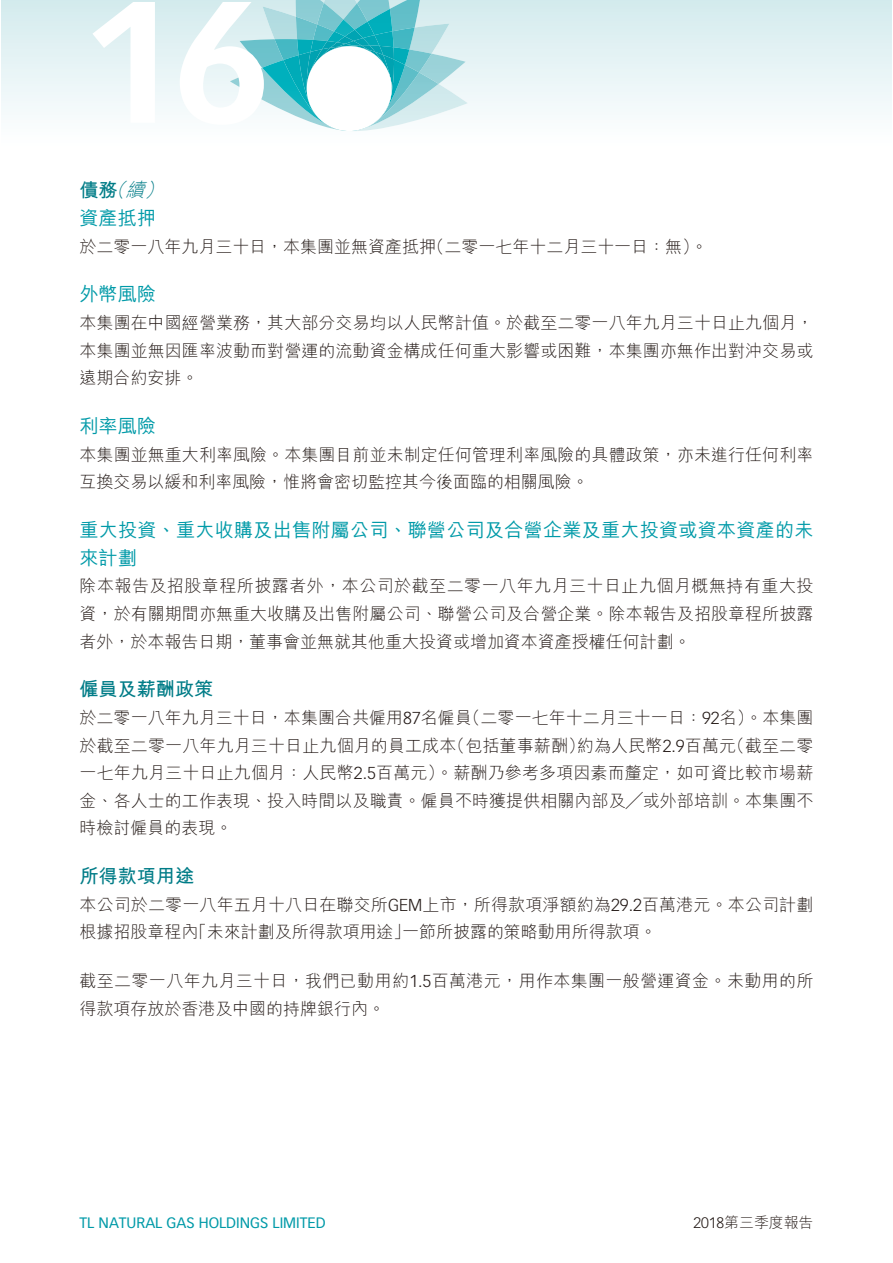
<style>
.page{position:relative;width:893px;height:1263px;background:#fff}
.page>*{position:absolute;margin:0;border:0;box-sizing:border-box;transform-origin:0 0}
.t1{font:700 169.8px "Vectora LT Std";color:#fff}
.t2{font:19.05px/27.6px "M Hei HK Medium E Ten B5 H";letter-spacing:.01em;color:#009aa8}
.t3{font:19.05px "M Hei HK Bold E Ten B5 H";color:#007c87}
.t4{font:italic 19.05px "M Hei HK Light E Ten B5 H";color:#007c87}
.t5{font:16.95px/27.6px "M Hei HK Light E Ten B5 H";letter-spacing:.005em;color:#231916;text-align:justify}
.t6{font:16.95px/27.6px "M Hei HK Light E Ten B5 H";letter-spacing:.025em;color:#231916}
.t7{font:14.85px "Vectora LT Std";color:#009aa8}
.t8{font:14.85px "M Hei HK Light E Ten B5 H";color:#231916}
.s1{font-family:"M Hei HK Bold E Ten B5 H";font-style:normal}
.s2{font-family:"Vectora LT Std";font-weight:300}
</style>
<div class="page">
<svg style="left:1px;top:0;width:890px;height:112px"></svg>
<svg style="left:230px;top:0;width:238px;height:131px"></svg>
<h1 class="t1" style="left:80px;top:-18px;width:194px">16</h1>
<p class="t4" style="left:80px;top:183px;width:91px"><span class="s1">債務</span>（續）</p>
<p class="t2" style="left:80px;top:207px;width:78px">資產抵押</p>
<p class="t5" style="left:80px;top:235px;width:630px">於二零一八年九月三十日，本集團並無資產抵押（二零一七年十二月三十一日：無）。</p>
<p class="t2" style="left:80px;top:283px;width:78px">外幣風險</p>
<p class="t5" style="left:80px;top:311px;width:735px">本集團在中國經營業務，其大部分交易均以人民幣計值。於截至二零一八年九月三十日止九個月，本集團並無因匯率波動而對營運的流動資金構成任何重大影響或困難，本集團亦無作出對沖交易或遠期合約安排。</p>
<p class="t2" style="left:80px;top:415px;width:78px">利率風險</p>
<p class="t5" style="left:80px;top:443px;width:735px">本集團並無重大利率風險。本集團目前並未制定任何管理利率風險的具體政策，亦未進行任何利率互換交易以緩和利率風險，惟將會密切監控其今後面臨的相關風險。</p>
<p class="t2" style="left:80px;top:519px;width:735px">重大投資、重大收購及出售附屬公司、聯營公司及合營企業及重大投資或資本資產的未來計劃</p>
<p class="t5" style="left:80px;top:575px;width:735px">除本報告及招股章程所披露者外，本公司於截至二零一八年九月三十日止九個月概無持有重大投資，於有關期間亦無重大收購及出售附屬公司、聯營公司及合營企業。除本報告及招股章程所披露者外，於本報告日期，董事會並無就其他重大投資或增加資本資產授權任何計劃。</p>
<p class="t3" style="left:80px;top:682px;width:135px">僱員及薪酬政策</p>
<p class="t5" style="left:80px;top:706px;width:735px">於二零一八年九月三十日，本集團合共僱用<span class="s2">87</span>名僱員（二零一七年十二月三十一日：<span class="s2">92</span>名）。本集團於截至二零一八年九月三十日止九個月的員工成本（包括董事薪酬）約為人民幣<span class="s2">2.9</span>百萬元（截至二零一七年九月三十日止九個月：人民幣<span class="s2">2.5</span>百萬元）。薪酬乃參考多項因素而釐定，如可資比較市場薪金、各人士的工作表現、投入時間以及職責。僱員不時獲提供相關內部及╱或外部培訓。本集團不時檢討僱員的表現。</p>
<p class="t3" style="left:80px;top:868px;width:116px">所得款項用途</p>
<p class="t5" style="left:80px;top:893px;width:735px">本公司於二零一八年五月十八日在聯交所<span class="s2">GEM</span>上市，所得款項淨額約為<span class="s2">29.2</span>百萬港元。本公司計劃根據招股章程內「未來計劃及所得款項用途」一節所披露的策略動用所得款項。</p>
<p class="t6" style="left:80px;top:969px;width:735px">截至二零一八年九月三十日，我們已動用約<span class="s2">1.5</span>百萬港元，用作本集團一般營運資金。未動用的所得款項存放於香港及中國的持牌銀行內。</p>
<p class="t7" style="left:80px;top:1216px;width:248px">TL NATURAL GAS HOLDINGS LIMITED</p>
<p class="t8" style="left:693px;top:1217px;width:121px"><span class="s2">2018</span>第三季度報告</p>
</div>
